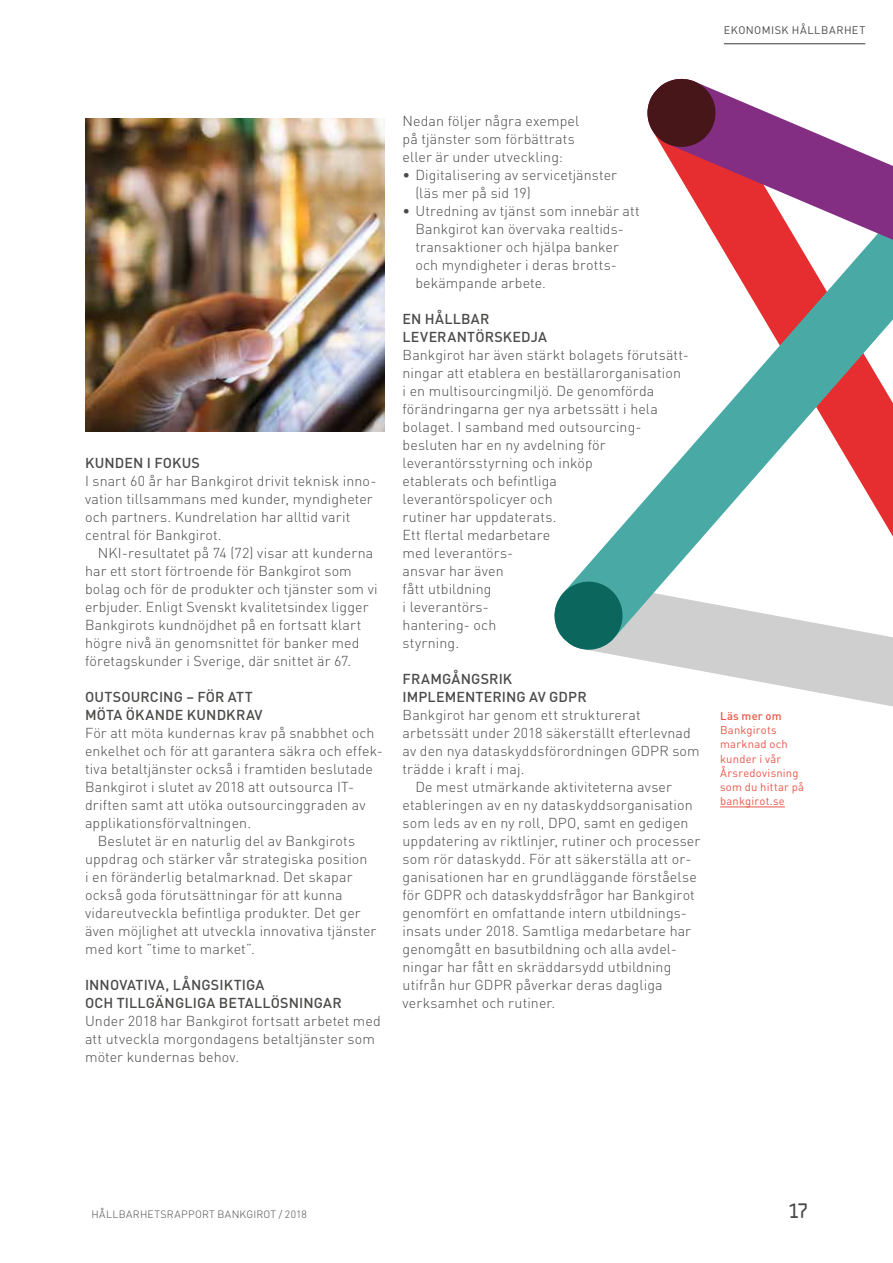
<style>
.page{position:relative;width:893px;height:1263px;background:#fff}
.page>*{position:absolute;margin:0;border:0;box-sizing:border-box;transform-origin:0 0}
.t1{font:19.5px "OCRA Tribute Com";color:#4a4a49}
.t2{font:300 14.25px/18px "DIN";letter-spacing:.01em;color:#4a4a49}
.t3{font:500 14.25px/18px "DIN";letter-spacing:.01em;color:#4a4a49}
.t4{font:11.25px/14.2px "DIN";letter-spacing:.02em;color:#ea5548}
.t5{font:500 11.25px "DIN";letter-spacing:.02em;color:#ea5548}
.t6{font:10.95px "DIN";letter-spacing:.045em;color:#4a4a49}
.t7{font:300 10.5px "DIN";letter-spacing:.03em;color:#4a4a49}
</style>
<div class="page">
<svg style="left:605px;top:653px;width:288px;height:54px"></svg>
<svg style="left:574px;top:43px;width:319px;height:610px"></svg>
<svg style="left:643px;top:76px;width:250px;height:341px"></svg>
<svg style="left:554px;top:581px;width:69px;height:69px;background:#34827a"></svg>
<svg style="left:647px;top:79px;width:68px;height:68px;background:#65363f"></svg>
<hr style="left:720px;top:807px;width:65px;height:1px;background:#ea5548">
<img style="left:85px;top:118px;width:300px;height:314px">
<p class="t6" style="left:724px;top:24px;width:143px">EKONOMISK HÅLLBARHET</p>
<p class="t3" style="left:85px;top:453px;width:116px">KUNDEN I FOKUS</p>
<p class="t2" style="left:85px;top:472px;width:293px">I snart 60 år har Bankgirot drivit teknisk inno&shy;vation tillsammans med kunder, myndigheter och partners. Kundrelation har alltid varit central för Bankgirot.</p>
<p class="t2" style="left:85px;top:544px;width:294px;text-indent:13px">NKI-resultatet på 74 (72) visar att kunderna har ett stort förtroende för Bankgirot som bolag och för de produkter och tjänster som vi erbjuder. Enligt Svenskt kvalitetsindex ligger Bankgirots kundnöjdhet på en fortsatt klart högre nivå än genomsnittet för banker med företagskunder i Sverige, där snittet är 67.</p>
<p class="t3" style="left:85px;top:687px;width:179px">OUTSOURCING – FÖR ATT<br>MÖTA ÖKANDE KUNDKRAV</p>
<p class="t2" style="left:85px;top:724px;width:291px">För att möta kundernas krav på snabbhet och</p>
<p class="t2" style="left:85px;top:742px;width:299px">enkelhet och för att garantera säkra och effek-</p>
<p class="t2" style="left:85px;top:760px;width:289px">tiva betaltjänster också i framtiden beslutade</p>
<p class="t2" style="left:85px;top:778px;width:271px">Bankgirot i slutet av 2018 att outsourca IT-</p>
<p class="t2" style="left:85px;top:796px;width:282px">driften samt att utöka outsourcinggraden av</p>
<p class="t2" style="left:85px;top:814px;width:168px">applikationsförvaltningen.</p>
<p class="t2" style="left:98px;top:832px;width:259px">Beslutet är en naturlig del av Bankgirots</p>
<p class="t2" style="left:85px;top:850px;width:284px">uppdrag och stärker vår strategiska position</p>
<p class="t2" style="left:85px;top:868px;width:269px">i en föränderlig betalmarknad. Det skapar</p>
<p class="t2" style="left:85px;top:886px;width:259px">också goda förutsättningar för att kunna</p>
<p class="t2" style="left:85px;top:904px;width:277px">vidareutveckla befintliga produkter. Det ger</p>
<p class="t2" style="left:85px;top:922px;width:293px">även möjlighet att utveckla innovativa tjänster</p>
<p class="t2" style="left:85px;top:940px;width:171px">med kort ”time to market”.</p>
<p class="t3" style="left:85px;top:975px;width:258px">INNOVATIVA, LÅNGSIKTIGA<br>OCH TILLGÄNGLIGA BETALLÖSNINGAR</p>
<p class="t2" style="left:85px;top:1012px;width:297px">Under 2018 har Bankgirot fortsatt arbetet med att utveckla morgondagens betaltjänster som möter kundernas behov.</p>
<p class="t2" style="left:403px;top:112px;width:178px">Nedan följer några exempel på tjänster som förbättrats eller är under utveckling:</p>
<p class="t2" style="left:415px;top:166px;width:203px;text-indent:-13px">• Digitalisering av servicetjänster (läs mer på sid 19)</p>
<p class="t2" style="left:415px;top:202px;width:226px;text-indent:-13px">• Utredning av tjänst som innebär att<br>Bankgirot kan övervaka realtids&shy;transaktioner och hjälpa banker och myndigheter i deras brotts&shy;bekämpande arbete.</p>
<p class="t3" style="left:403px;top:309px;width:146px">EN HÅLLBAR<br>LEVERANTÖRSKEDJA</p>
<p class="t2" style="left:403px;top:346px;width:288px">Bankgirot har även stärkt bolagets förutsätt&shy;ningar att etablera en beställarorganisation<br>i en multisourcingmiljö. De genomförda förändringarna ger nya arbetssätt i hela bolaget. I samband med outsourcing&shy;besluten har en ny avdelning för leverantörsstyrning och inköp<br>etablerats och befintliga<br>leverantörspolicyer och<br>rutiner har uppdaterats.<br>Ett flertal medarbetare<br>med leverantörs-<br>ansvar har även<br>fått utbildning<br>i leverantörs-<br>hantering- och<br>styrning.</p>
<p class="t3" style="left:403px;top:669px;width:186px">FRAMGÅNGSRIK<br>IMPLEMENTERING AV GDPR</p>
<p class="t2" style="left:403px;top:706px;width:240px">Bankgirot har genom ett strukturerat</p>
<p class="t2" style="left:403px;top:724px;width:290px">arbetssätt under 2018 säkerställt efterlevnad</p>
<p class="t2" style="left:403px;top:742px;width:299px">av den nya dataskyddsförordningen GDPR som</p>
<p class="t2" style="left:403px;top:760px;width:123px">trädde i kraft i maj.</p>
<p class="t2" style="left:415px;top:778px;width:258px">De mest utmärkande aktiviteterna avser</p>
<p class="t2" style="left:403px;top:796px;width:292px">etableringen av en ny dataskyddsorganisation</p>
<p class="t2" style="left:403px;top:814px;width:287px">som leds av en ny roll, DPO, samt en gedigen</p>
<p class="t2" style="left:403px;top:832px;width:299px">uppdatering av riktlinjer, rutiner och processer</p>
<p class="t2" style="left:403px;top:850px;width:290px">som rör dataskydd. För att säkerställa att or-</p>
<p class="t2" style="left:403px;top:868px;width:296px">ganisationen har en grundläggande förståelse</p>
<p class="t2" style="left:403px;top:886px;width:294px">för GDPR och dataskyddsfrågor har Bankgirot</p>
<p class="t2" style="left:403px;top:904px;width:284px">genomfört en omfattande intern utbildnings-</p>
<p class="t2" style="left:403px;top:922px;width:290px">insats under 2018. Samtliga medarbetare har</p>
<p class="t2" style="left:403px;top:940px;width:276px">genomgått en basutbildning och alla avdel-</p>
<p class="t2" style="left:403px;top:958px;width:270px">ningar har fått en skräddarsydd utbildning</p>
<p class="t2" style="left:403px;top:976px;width:262px">utifrån hur GDPR påverkar deras dagliga</p>
<p class="t2" style="left:403px;top:994px;width:154px">verksamhet och rutiner.</p>
<p class="t5" style="left:720px;top:709px;width:63px">Läs mer om</p>
<p class="t4" style="left:720px;top:723px;width:86px">Bankgirots marknad och kunder i vår<br>Årsredovisning som du hittar på bankgirot.se</p>
<p class="t7" style="left:92px;top:1208px;width:217px">HÅLLBARHETSRAPPORT BANKGIROT / 2018</p>
<h1 class="t1" style="left:789px;top:1199px;width:20px">17</h1>
</div>
